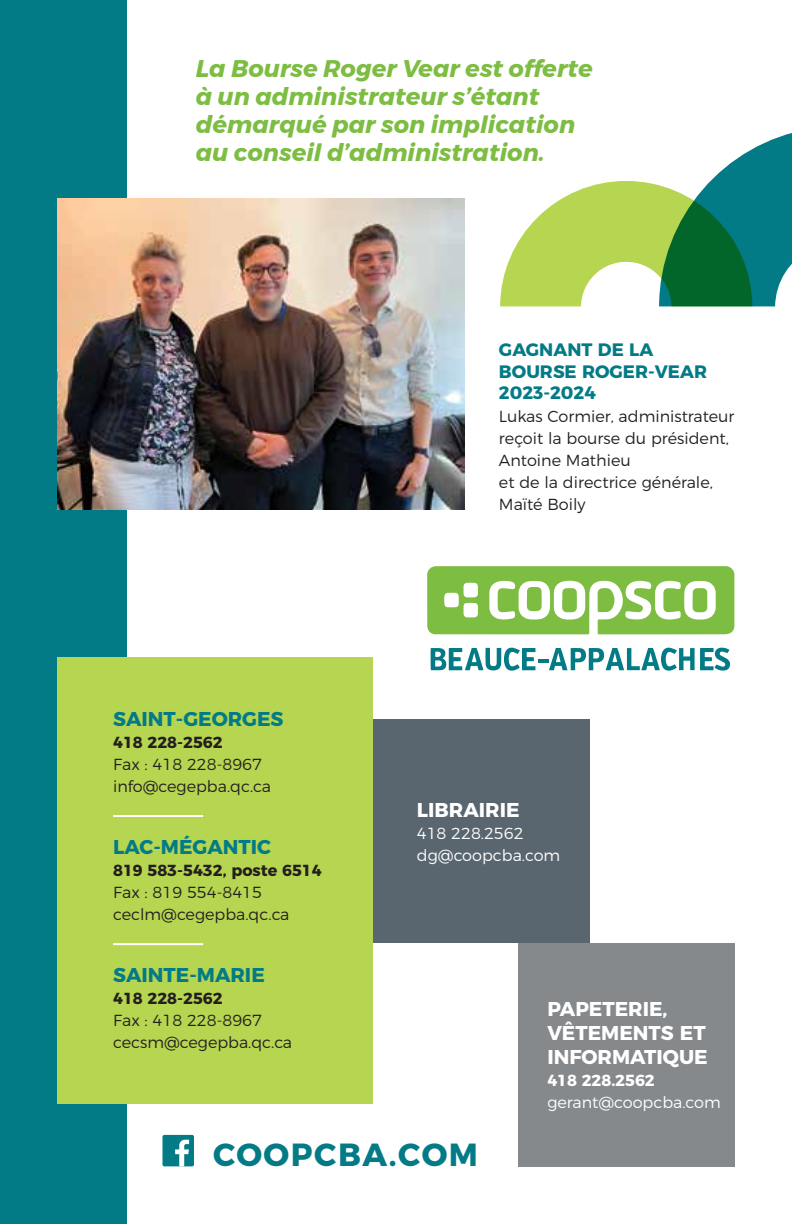
<style>
.page{position:relative;width:792px;height:1224px;background:#fff}
.page>*{position:absolute;margin:0;border:0;box-sizing:border-box;transform-origin:0 0}
.t1{font:700 32px "Montserrat";letter-spacing:.05em;color:#037b86}
.t2{font:italic 700 24px/28px "Montserrat";color:#7dbd42}
.t3{font:700 20px/24px "Montserrat";color:#fff}
.t4{font:700 20px "Montserrat";color:#037b86}
.t5{font:700 18px/22px "Montserrat";color:#037b86}
.t6{font:300 16px/22px "Montserrat";color:#231f20}
.t7{font:700 16px "Montserrat";color:#231f20}
.t8{font:300 16px/22px "Montserrat";color:#fff}
.t9{font:700 16px "Montserrat";color:#fff}
</style>
<div class="page">
<div style="left:0;top:0;width:126px;height:1224px;background:#037b86"></div>
<div style="left:58px;top:657px;width:315px;height:447px;background:#b6d550"></div>
<div style="left:373px;top:719px;width:217px;height:224px;background:#5a666f"></div>
<div style="left:518px;top:943px;width:216px;height:223px;background:#86898c"></div>
<div style="left:162px;top:1135px;width:32px;height:31px;background:#037b86;border-radius:2px"></div>
<svg style="left:175px;top:1140px;width:14px;height:26px"></svg>
<svg style="left:430px;top:647px;width:301px;height:24px"></svg>
<svg style="left:427px;top:566px;width:307px;height:68px"></svg>
<hr style="left:113px;top:815px;width:90px;height:2px;background:#fff">
<hr style="left:113px;top:943px;width:90px;height:2px;background:#fff">
<svg style="left:500px;top:133px;width:292px;height:173px"></svg>
<img style="left:58px;top:198px;width:407px;height:311px">
<h2 class="t2" style="left:196px;top:55px;width:399px">La Bourse Roger Vear est offerte à un administrateur s’étant démarqué par son implication au conseil d’administration.</h2>
<p class="t4" style="left:113px;top:703px;width:172px">SAINT-GEORGES</p>
<p class="t7" style="left:113px;top:729px;width:111px">418 228-2562</p>
<p class="t6" style="left:113px;top:752px;width:159px">Fax : 418 228-8967 info@cegepba.qc.ca</p>
<p class="t4" style="left:113px;top:831px;width:159px">LAC-MÉGANTIC</p>
<p class="t7" style="left:113px;top:857px;width:210px">819 583-5432, poste 6514</p>
<p class="t6" style="left:113px;top:880px;width:178px">Fax : 819 554-8415 ceclm@cegepba.qc.ca</p>
<p class="t4" style="left:113px;top:959px;width:153px">SAINTE-MARIE</p>
<p class="t7" style="left:113px;top:985px;width:111px">418 228-2562</p>
<p class="t6" style="left:113px;top:1008px;width:181px">Fax : 418 228-8967 cecsm@cegepba.qc.ca</p>
<p class="t5" style="left:499px;top:337px;width:210px">GAGNANT DE LA<br>BOURSE ROGER-VEAR<br>2023-2024</p>
<p class="t6" style="left:499px;top:403px;width:237px">Lukas Cormier, administrateur reçoit la bourse du président,<br>Antoine Mathieu<br>et de la directrice générale,<br>Maïté Boily</p>
<p class="t3" style="left:417px;top:796px;width:104px">LIBRAIRIE</p>
<p class="t8" style="left:417px;top:820px;width:145px">418 228.2562 dg@coopcba.com</p>
<p class="t3" style="left:547px;top:995px;width:162px">PAPETERIE,<br>VÊTEMENTS ET<br>INFORMATIQUE</p>
<p class="t9" style="left:547px;top:1067px;width:109px">418 228.2562</p>
<p class="t8" style="left:547px;top:1090px;width:175px">gerant@coopcba.com</p>
<h1 class="t1" style="left:213px;top:1129px;width:266px">COOPCBA.COM</h1>
</div>
